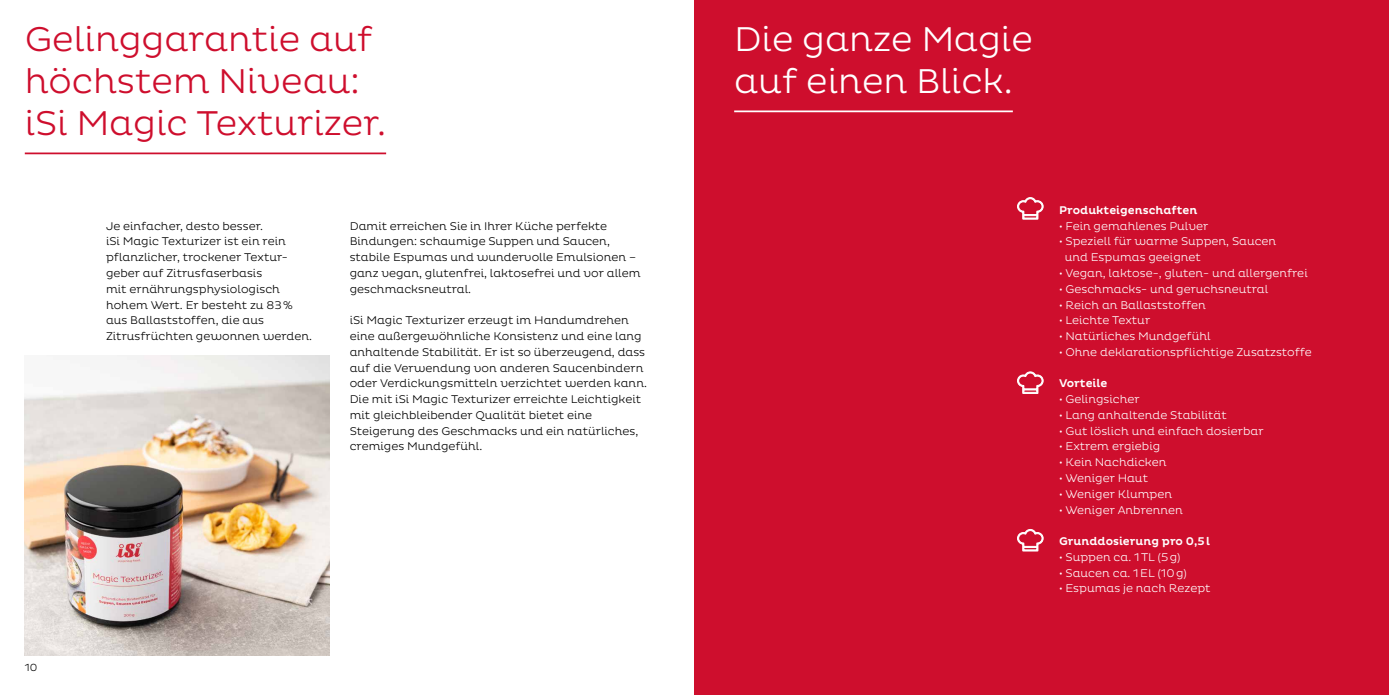
<style>
.page{position:relative;width:1389px;height:695px;background:#fff}
.page>*{position:absolute;margin:0;border:0;box-sizing:border-box;transform-origin:0 0}
.t1{font:300 35px/42px "Pluto";color:#ce0e2d}
.t2{font:300 35px/42px "Pluto";color:#fff}
.t3{font:300 11.38px/15.8px "Pluto";color:#000}
.t4{font:300 11.38px/15.8px "Pluto";color:#fff}
.t5{font:500 11.38px "Pluto";color:#fff}
.t6{font:300 10.5px "Pluto";color:#000}
</style>
<div class="page">
<div style="left:694px;top:0;width:695px;height:694px;background:#ce0e2d"></div>
<hr style="left:25px;top:152px;width:361px;height:2px;background:#ce0e2d">
<hr style="left:734px;top:110px;width:279px;height:2px;background:#fff">
<svg style="left:1017px;top:197px;width:27px;height:23px"></svg>
<svg style="left:1017px;top:371px;width:27px;height:23px"></svg>
<svg style="left:1017px;top:529px;width:27px;height:22px"></svg>
<img style="left:25px;top:356px;width:305px;height:299px">
<h1 class="t1" style="left:25px;top:18px;width:363px">Gelinggarantie auf höchstem Niveau: iSi Magic Texturizer.</h1>
<h1 class="t2" style="left:734px;top:18px;width:300px">Die ganze Magie auf einen Blick.</h1>
<p class="t3" style="left:106px;top:218px;width:207px">Je einfacher, desto besser.<br>iSi Magic Texturizer ist ein rein pflanzlicher, trockener Textur&shy;geber auf Zitrusfaserbasis<br>mit ernährungsphysiologisch hohem Wert. Er besteht zu 83% aus Ballaststoffen, die aus<br>Zitrusfrüchten gewonnen werden.</p>
<p class="t3" style="left:350px;top:218px;width:292px">Damit erreichen Sie in Ihrer Küche perfekte Bindungen: schaumige Suppen und Saucen, stabile Espumas und wundervolle Emulsionen – ganz vegan, glutenfrei, laktosefrei und vor allem geschmacksneutral.</p>
<p class="t3" style="left:350px;top:312px;width:299px">iSi Magic Texturizer erzeugt im Handumdrehen eine außergewöhnliche Konsistenz und eine lang anhaltende Stabilität. Er ist so überzeugend, dass auf die Verwendung von anderen Saucenbindern oder Verdickungsmitteln verzichtet werden kann.<br>Die mit iSi Magic Texturizer erreichte Leichtigkeit mit gleichbleibender Qualität bietet eine Steigerung des Geschmacks und ein natürliches, cremiges Mundgefühl.</p>
<p class="t6" style="left:25px;top:661px;width:14px">10</p>
<p class="t5" style="left:1059px;top:203px;width:140px">Produkteigenschaften</p>
<p class="t4" style="left:1059px;top:218px;width:151px">• Fein gemahlenes Pulver</p>
<p class="t4" style="left:1065px;top:234px;width:213px;text-indent:-6px">• Speziell für warme Suppen, Saucen und Espumas geeignet</p>
<p class="t4" style="left:1059px;top:265px;width:250px">• Vegan, laktose-, gluten- und allergenfrei</p>
<p class="t4" style="left:1059px;top:281px;width:211px">• Geschmacks- und geruchsneutral</p>
<p class="t4" style="left:1059px;top:297px;width:148px">• Reich an Ballaststoffen</p>
<p class="t4" style="left:1059px;top:312px;width:93px">• Leichte Textur</p>
<p class="t4" style="left:1059px;top:328px;width:153px">• Natürliches Mundgefühl</p>
<p class="t4" style="left:1059px;top:344px;width:254px">• Ohne deklarationspflichtige Zusatzstoffe</p>
<p class="t5" style="left:1059px;top:377px;width:50px">Vorteile</p>
<p class="t4" style="left:1059px;top:391px;width:82px">• Gelingsicher</p>
<p class="t4" style="left:1059px;top:407px;width:169px">• Lang anhaltende Stabilität</p>
<p class="t4" style="left:1059px;top:423px;width:206px">• Gut löslich und einfach dosierbar</p>
<p class="t4" style="left:1059px;top:438px;width:103px">• Extrem ergiebig</p>
<p class="t4" style="left:1059px;top:454px;width:109px">• Kein Nachdicken</p>
<p class="t4" style="left:1059px;top:470px;width:90px">• Weniger Haut</p>
<p class="t4" style="left:1059px;top:486px;width:114px">• Weniger Klumpen</p>
<p class="t4" style="left:1059px;top:501px;width:125px">• Weniger Anbrennen</p>
<p class="t5" style="left:1059px;top:534px;width:153px">Grunddosierung pro 0,5l</p>
<p class="t4" style="left:1059px;top:549px;width:123px">• Suppen ca. 1TL (5g)</p>
<p class="t4" style="left:1059px;top:565px;width:129px">• Saucen ca. 1EL (10g)</p>
<p class="t4" style="left:1059px;top:580px;width:153px">• Espumas je nach Rezept</p>
</div>
